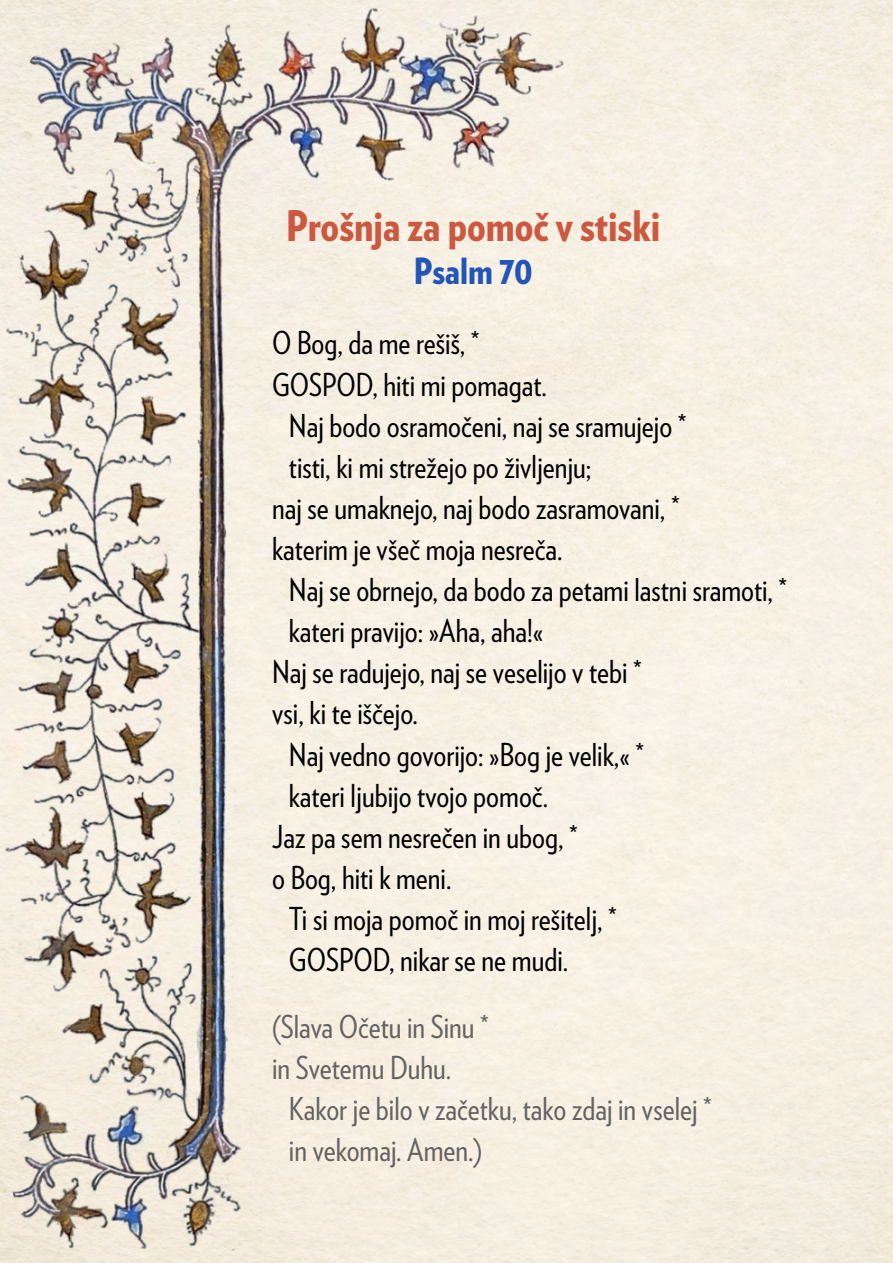
<style>
.page{position:relative;width:893px;height:1263px;background:#fff}
.page>*{position:absolute;margin:0;border:0;box-sizing:border-box;transform-origin:0 0}
.t1{font:900 42px "Verlag Condensed";color:#cc5840}
.t2{font:900 36px "Verlag Condensed";color:#2355b6}
.t3{font:31.5px "Verlag Condensed";color:#000}
.t4{font:31.5px "Verlag Condensed";color:#646363}
</style>
<div class="page">
<img style="left:0;top:0;width:893px;height:1263px">
<h1 class="t1" style="left:286px;top:193px;width:376px">Prošnja za pomoč v stiski</h1>
<p class="t2" style="left:414px;top:243px;width:120px">Psalm 70</p>
<p class="t3" style="left:272px;top:321px;width:209px">O Bog, da me rešiš, *</p>
<p class="t3" style="left:272px;top:362px;width:276px">GOSPOD, hiti mi pomagat.</p>
<p class="t3" style="left:289px;top:403px;width:399px">Naj bodo osramočeni, naj se sramujejo *</p>
<p class="t3" style="left:289px;top:444px;width:304px">tisti, ki mi strežejo po življenju;</p>
<p class="t3" style="left:272px;top:485px;width:409px">naj se umaknejo, naj bodo zasramovani, *</p>
<p class="t3" style="left:272px;top:526px;width:292px">katerim je všeč moja nesreča.</p>
<p class="t3" style="left:289px;top:568px;width:500px">Naj se obrnejo, da bodo za petami lastni sramoti, *</p>
<p class="t3" style="left:289px;top:609px;width:256px">kateri pravijo: »Aha, aha!«</p>
<p class="t3" style="left:272px;top:650px;width:371px">Naj se radujejo, naj se veselijo v tebi *</p>
<p class="t3" style="left:272px;top:691px;width:147px">vsi, ki te iščejo.</p>
<p class="t3" style="left:289px;top:732px;width:357px">Naj vedno govorijo: »Bog je velik,« *</p>
<p class="t3" style="left:289px;top:773px;width:261px">kateri ljubijo tvojo pomoč.</p>
<p class="t3" style="left:272px;top:814px;width:307px">Jaz pa sem nesrečen in ubog, *</p>
<p class="t3" style="left:272px;top:855px;width:181px">o Bog, hiti k meni.</p>
<p class="t3" style="left:289px;top:896px;width:329px">Ti si moja pomoč in moj rešitelj, *</p>
<p class="t3" style="left:289px;top:937px;width:281px">GOSPOD, nikar se ne mudi.</p>
<p class="t4" style="left:272px;top:1004px;width:218px">(Slava Očetu in Sinu *</p>
<p class="t4" style="left:272px;top:1045px;width:181px">in Svetemu Duhu.</p>
<p class="t4" style="left:289px;top:1086px;width:424px">Kakor je bilo v začetku, tako zdaj in vselej *</p>
<p class="t4" style="left:289px;top:1127px;width:195px">in vekomaj. Amen.)</p>
</div>
